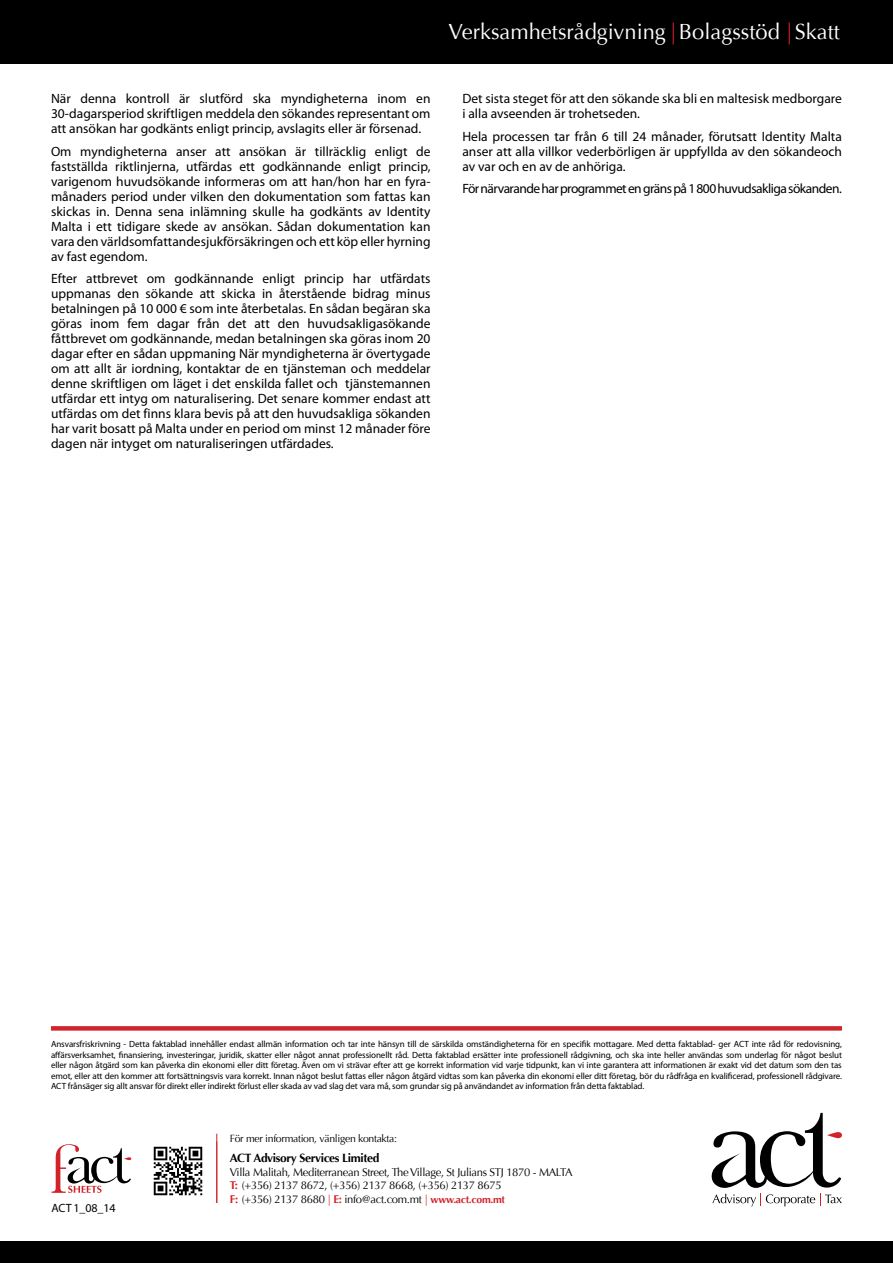
<style>
.page{position:relative;width:893px;height:1263px;background:#fff}
.page>*{position:absolute;margin:0;border:0;box-sizing:border-box;transform-origin:0 0}
.t1{font:21.9px "Optima";color:#fff}
.t2{font:13.5px/15px "Myriad Pro";color:#000;text-align:justify}
.t3{font:13.5px "Myriad Pro";letter-spacing:-.04em;color:#000}
.t4{font:700 12px "Optima";letter-spacing:-.03em;color:#000}
.t5{font:12px "Myriad Pro";letter-spacing:-.01em;color:#000}
.t6{font:11.25px/13.5px "Optima";letter-spacing:-.03em;color:#000}
.t7{font:10.5px "Optima";letter-spacing:-.03em;color:#000}
.t8{font:9px/10.5px "Myriad Pro";letter-spacing:-.01em;color:#000;text-align:justify}
.s1{color:#d2232a}
.s2{font-weight:700;color:#d2232a}
.s3{font-weight:700;font-size:10.5px;color:#d2232a}
</style>
<div class="page">
<div style="left:0;top:0;width:893px;height:64px;background:#000"></div>
<div style="left:0;top:1242px;width:893px;height:21px;background:#000"></div>
<img style="left:153px;top:1146px;width:50px;height:50px">
<svg style="left:52px;top:1144px;width:79px;height:49px"></svg>
<hr style="left:216px;top:1134px;width:1px;height:69px;background:#d2232a">
<div style="left:51px;top:1026px;width:791px;height:5px;background:#d2232a"></div>
<svg style="left:712px;top:1113px;width:130px;height:93px"></svg>
<h1 class="t1" style="left:448px;top:19px;width:393px">Verksamhetsrådgivning <span class="s1">|</span> Bolagsstöd <span class="s1">|</span> Skatt</h1>
<p class="t2" style="left:51px;top:91px;width:381px">När denna kontroll är slutförd ska myndigheterna inom en 30-dagarsperiod skriftligen meddela den sökandes representant om att ansökan har godkänts enligt princip, avslagits eller är försenad.</p>
<p class="t2" style="left:51px;top:143px;width:381px">Om myndigheterna anser att ansökan är tillräcklig enligt de fastställda riktlinjerna, utfärdas ett godkännande enligt princip, varigenom huvudsökande informeras om att han/hon har en fyra&shy;månaders period under vilken den dokumentation som fattas kan skickas in. Denna sena inlämning skulle ha godkänts av Identity Malta i ett tidigare skede av ansökan. Sådan dokumentation kan vara den världsomfattandesjukförsäkringen och ett köp eller hyrning av fast egendom.</p>
<p class="t2" style="left:51px;top:271px;width:381px">Efter attbrevet om godkännande enligt princip har utfärdats uppmanas den sökande att skicka in återstående bidrag minus betalningen på 10 000 € som inte återbetalas. En sådan begäran ska göras inom fem dagar från det att den huvudsakligasökande fåttbrevet om godkännande, medan betalningen ska göras inom 20 dagar efter en sådan uppmaning När myndigheterna är övertygade om att allt är iordning, kontaktar de en tjänsteman och meddelar denne skriftligen om läget i det enskilda fallet och tjänstemannen utfärdar ett intyg om naturalisering. Det senare kommer endast att utfärdas om det finns klara bevis på att den huvudsakliga sökanden har varit bosatt på Malta under en period om minst 12 månader före dagen när intyget om naturaliseringen utfärdades.</p>
<p class="t2" style="left:462px;top:91px;width:381px">Det sista steget för att den sökande ska bli en maltesisk medborgare i alla avseenden är trohetseden.</p>
<p class="t2" style="left:462px;top:128px;width:381px">Hela processen tar från 6 till 24 månader, förutsatt Identity Malta anser att alla villkor vederbörligen är uppfyllda av den sökandeoch av var och en av de anhöriga.</p>
<p class="t3" style="left:462px;top:180px;width:381px">För närvarande har programmet en gräns på 1 800 huvudsakliga sökanden.</p>
<p class="t8" style="left:51px;top:1039px;width:792px">Ansvarsfriskrivning - Detta faktablad innehåller endast allmän information och tar inte hänsyn till de särskilda omständigheterna för en specifik mottagare. Med detta faktablad- ger ACT inte råd för redovisning, affärsverksamhet, finansiering, investeringar, juridik, skatter eller något annat professionellt råd. Detta faktablad ersätter inte professionell rådgivning, och ska inte heller användas som underlag för något beslut eller någon åtgärd som kan påverka din ekonomi eller ditt företag. Även om vi strävar efter att ge korrekt information vid varje tidpunkt, kan vi inte garantera att informationen är exakt vid det datum som den tas emot, eller att den kommer att fortsättningsvis vara korrekt. Innan något beslut fattas eller någon åtgärd vidtas som kan påverka din ekonomi eller ditt företag, bör du rådfråga en kvalificerad, professionell rådgivare.<br>ACT frånsäger sig allt ansvar för direkt eller indirekt förlust eller skada av vad slag det vara må, som grundar sig på användandet av information från detta faktablad.</p>
<p class="t5" style="left:52px;top:1200px;width:66px">ACT 1_08_14</p>
<p class="t7" style="left:230px;top:1132px;width:169px">För mer information, vänligen kontakta:</p>
<p class="t4" style="left:230px;top:1151px;width:151px">ACT Advisory Services Limited</p>
<p class="t6" style="left:230px;top:1165px;width:344px">Villa Malitah, Mediterranean Street, The Village, St Julians STJ 1870 - MALTA<br><span class="s2">T:</span> (+356) 2137 8672, (+356) 2137 8668, (+356) 2137 8675<br><span class="s2">F:</span> (+356) 2137 8680 <span class="s1">|</span> <span class="s2">E:</span> info@act.com.mt <span class="s1">|</span> <span class="s3">www.act.com.mt</span></p>
</div>
